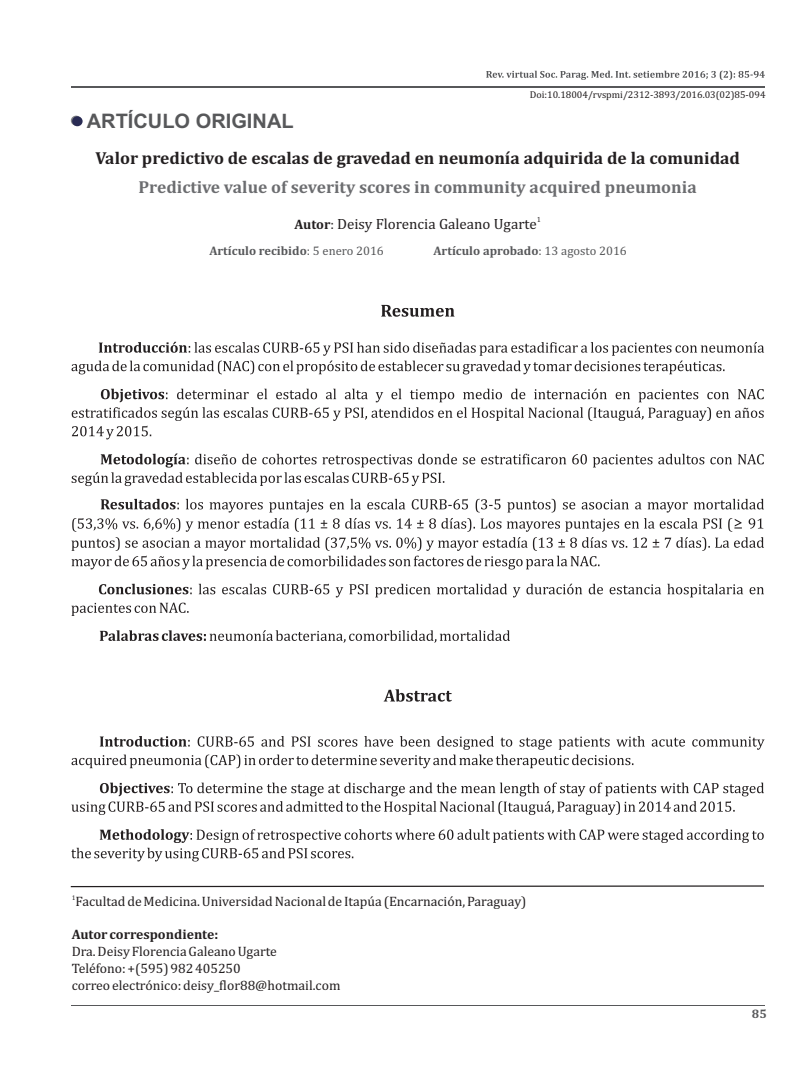
<style>
.page{position:relative;width:803px;height:1068px;background:#fff}
.page>*{position:absolute;margin:0;border:0;box-sizing:border-box;transform-origin:0 0}
.t1{font:700 20px "Arial";color:#57585a}
.t2{font:700 17.5px "Cambria";color:#231f20}
.t3{font:700 17.5px "Cambria";color:#6c6d70}
.t4{font:15px "Cambria";color:#231f20}
.t5{font:13.75px/17px "Cambria";color:#231f20}
.t6{font:700 13.75px "Cambria";color:#231f20}
.t7{font:700 12.5px "Cambria";color:#57585a}
.t8{font:10px "Cambria";color:#231f20}
.t9{font:7.5px "Cambria";color:#231f20}
.t10{font:6.88px "Cambria";color:#231f20}
.s1{font-weight:700;font-size:13.75px}
.s2{font-size:13.75px}
.s3{font-weight:400}
</style>
<div class="page">
<svg style="left:70px;top:885px;width:694px;height:3px"></svg>
<svg style="left:381px;top:305px;width:73px;height:12px"></svg>
<svg style="left:71px;top:342px;width:692px;height:32px"></svg>
<svg style="left:72px;top:389px;width:691px;height:50px"></svg>
<svg style="left:72px;top:453px;width:691px;height:33px"></svg>
<svg style="left:71px;top:499px;width:692px;height:70px"></svg>
<svg style="left:71px;top:584px;width:692px;height:32px"></svg>
<svg style="left:100px;top:630px;width:409px;height:13px"></svg>
<svg style="left:486px;top:71px;width:278px;height:9px"></svg>
<hr style="left:71px;top:86px;width:693px;height:2px;background:#57585a">
<hr style="left:71px;top:1005px;width:693px;height:1px;background:#57585a">
<svg style="left:71px;top:116px;width:10px;height:10px"></svg>
<div style="left:72px;top:116px;width:11px;height:10px;background:#292b54;border-radius:50%"></div>
<svg style="left:384px;top:689px;width:67px;height:12px"></svg>
<svg style="left:71px;top:736px;width:693px;height:32px"></svg>
<svg style="left:71px;top:782px;width:692px;height:33px"></svg>
<svg style="left:71px;top:829px;width:692px;height:32px"></svg>
<h1 class="t1" style="left:87px;top:113px;width:208px">ARTÍCULO ORIGINAL</h1>
<p class="t8" style="left:529px;top:90px;width:237px">Doi:10.18004/rvspmi/2312-3893/2016.03(02)85-094</p>
<p class="t2" style="left:95px;top:150px;width:645px">Valor predictivo de escalas de gravedad en neumonía adquirida de la comunidad</p>
<p class="t3" style="left:138px;top:180px;width:559px">Predictive value of severity scores in community acquired pneumonia</p>
<p class="t9" style="left:536px;top:216px;width:6px">1</p>
<p class="t4" style="left:294px;top:218px;width:243px"><span class="s1">Autor</span><span class="s2">:</span> Deisy Florencia Galeano Ugarte</p>
<p class="t7" style="left:209px;top:245px;width:176px">Artículo recibido<span class="s3">: 5 enero 2016</span></p>
<p class="t7" style="left:433px;top:245px;width:195px">Artículo aprobado<span class="s3">: 13 agosto 2016</span></p>
<p class="t10" style="left:72px;top:894px;width:5px">1</p>
<p class="t5" style="left:75px;top:894px;width:452px">Facultad de Medicina. Universidad Nacional de Itapúa (Encarnación, Paraguay)</p>
<p class="t6" style="left:72px;top:928px;width:148px">Autor correspondiente:</p>
<p class="t5" style="left:72px;top:943px;width:270px">Dra. Deisy Florencia Galeano Ugarte<br>Teléfono: +(595) 982 405250<br>correo electrónico: deisy_flor88@hotmail.com</p>
<p class="t7" style="left:751px;top:1008px;width:16px">85</p>
</div>
